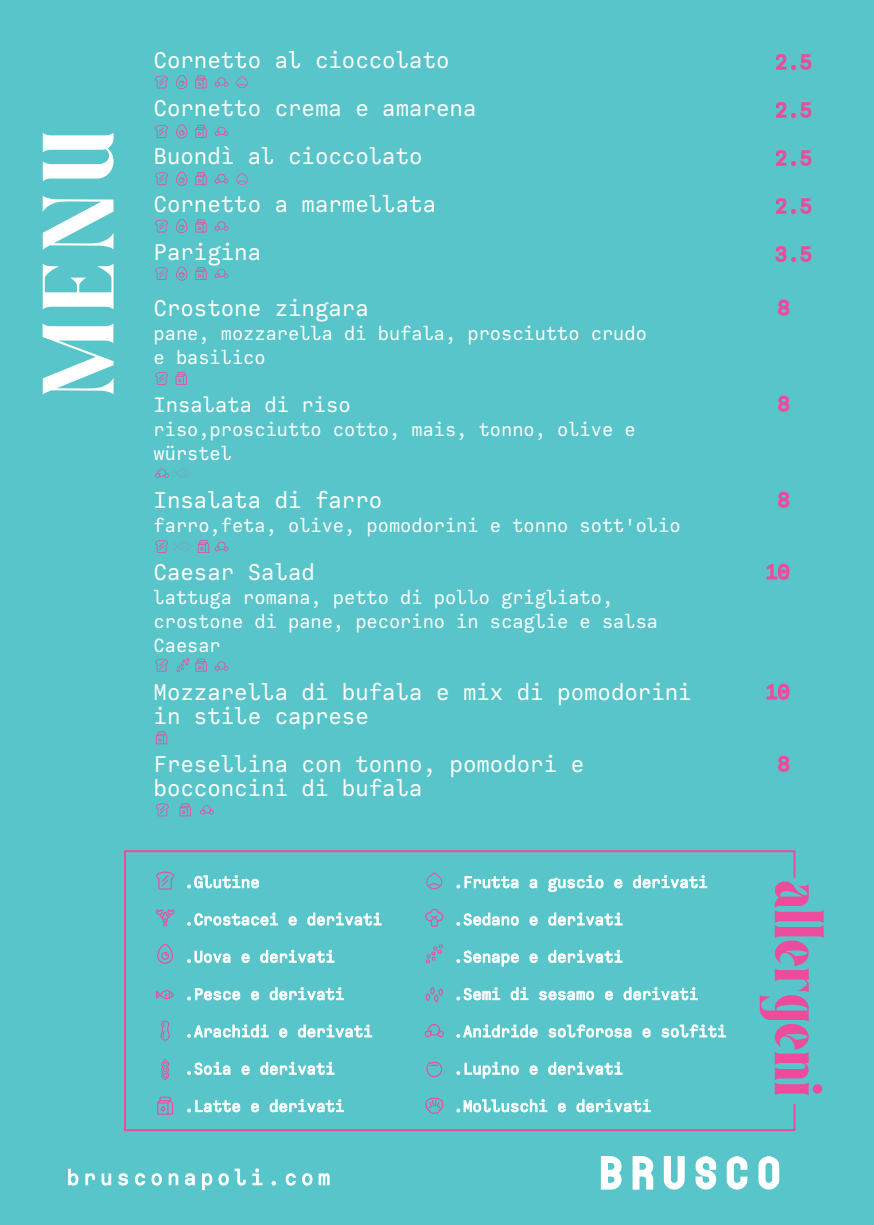
<style>
.page{position:relative;width:874px;height:1225px;background:#fff}
.page>*{position:absolute;margin:0;border:0;box-sizing:border-box;transform-origin:0 0}
.t1{font:53.4px "Aesthico Demo";color:#fff}
.t2{font:24px/48px "Calling Code";color:#fff}
.t3{font:22px/48px "Calling Code";color:#ed4b9b;text-align:justify}
.t4{font:22px "Calling Code";color:#fff}
.t5{font:20px/24px "Calling Code";color:#fff}
.t6{font:16.8px "Calling Code";color:#fff}
</style>
<div class="page">
<div style="left:0;top:0;width:873px;height:1225px;background:#57c5c9"></div>
<svg style="left:774px;top:53px;width:37px;height:18px"></svg>
<svg style="left:774px;top:101px;width:37px;height:18px"></svg>
<svg style="left:774px;top:149px;width:37px;height:18px"></svg>
<svg style="left:774px;top:197px;width:37px;height:18px"></svg>
<svg style="left:774px;top:245px;width:37px;height:18px"></svg>
<svg style="left:600px;top:1156px;width:21px;height:33px"></svg>
<svg style="left:632px;top:1156px;width:21px;height:33px"></svg>
<svg style="left:663px;top:1156px;width:21px;height:33px"></svg>
<svg style="left:695px;top:1156px;width:20px;height:33px"></svg>
<svg style="left:726px;top:1156px;width:21px;height:33px"></svg>
<svg style="left:758px;top:1156px;width:20px;height:33px"></svg>
<svg style="left:796px;top:881px;width:27px;height:214px;background:#889db9"></svg>
<svg style="left:123px;top:849px;width:673px;height:283px;background:#66c3ca"></svg>
<svg style="left:68px;top:1168px;width:10px;height:17px"></svg>
<svg style="left:86px;top:1173px;width:9px;height:14px"></svg>
<svg style="left:102px;top:1171px;width:9px;height:14px"></svg>
<svg style="left:118px;top:1173px;width:10px;height:12px"></svg>
<svg style="left:135px;top:1173px;width:10px;height:12px"></svg>
<svg style="left:152px;top:1173px;width:9px;height:12px"></svg>
<svg style="left:169px;top:1173px;width:9px;height:14px"></svg>
<svg style="left:185px;top:1171px;width:9px;height:14px"></svg>
<svg style="left:202px;top:1173px;width:10px;height:16px"></svg>
<svg style="left:218px;top:1173px;width:10px;height:12px"></svg>
<svg style="left:235px;top:1168px;width:10px;height:17px"></svg>
<svg style="left:252px;top:1168px;width:10px;height:17px"></svg>
<svg style="left:272px;top:1181px;width:4px;height:4px"></svg>
<svg style="left:286px;top:1173px;width:9px;height:12px"></svg>
<svg style="left:302px;top:1173px;width:10px;height:12px"></svg>
<svg style="left:318px;top:1173px;width:11px;height:12px"></svg>
<svg style="left:236px;top:76px;width:11px;height:12px"></svg>
<svg style="left:214px;top:77px;width:14px;height:10px"></svg>
<svg style="left:155px;top:75px;width:13px;height:13px"></svg>
<svg style="left:195px;top:75px;width:11px;height:13px"></svg>
<svg style="left:176px;top:75px;width:11px;height:14px"></svg>
<svg style="left:214px;top:127px;width:14px;height:9px"></svg>
<svg style="left:155px;top:125px;width:13px;height:13px"></svg>
<svg style="left:195px;top:125px;width:11px;height:13px"></svg>
<svg style="left:176px;top:124px;width:11px;height:14px"></svg>
<svg style="left:236px;top:173px;width:11px;height:12px"></svg>
<svg style="left:214px;top:174px;width:14px;height:9px"></svg>
<svg style="left:155px;top:172px;width:13px;height:13px"></svg>
<svg style="left:195px;top:172px;width:11px;height:13px"></svg>
<svg style="left:176px;top:172px;width:11px;height:14px"></svg>
<svg style="left:214px;top:221px;width:14px;height:10px"></svg>
<svg style="left:155px;top:219px;width:13px;height:13px"></svg>
<svg style="left:195px;top:219px;width:11px;height:13px"></svg>
<svg style="left:176px;top:219px;width:11px;height:14px"></svg>
<svg style="left:214px;top:269px;width:14px;height:9px"></svg>
<svg style="left:214px;top:661px;width:14px;height:9px"></svg>
<svg style="left:155px;top:468px;width:36px;height:10px"></svg>
<svg style="left:155px;top:267px;width:13px;height:13px"></svg>
<svg style="left:195px;top:267px;width:11px;height:13px"></svg>
<svg style="left:200px;top:805px;width:14px;height:9px"></svg>
<svg style="left:156px;top:803px;width:13px;height:13px"></svg>
<svg style="left:179px;top:803px;width:12px;height:13px"></svg>
<svg style="left:155px;top:540px;width:37px;height:13px"></svg>
<svg style="left:198px;top:540px;width:30px;height:13px"></svg>
<svg style="left:155px;top:658px;width:13px;height:13px"></svg>
<svg style="left:195px;top:658px;width:12px;height:13px"></svg>
<svg style="left:156px;top:731px;width:11px;height:13px"></svg>
<svg style="left:155px;top:372px;width:13px;height:13px"></svg>
<svg style="left:175px;top:372px;width:12px;height:13px"></svg>
<svg style="left:176px;top:266px;width:11px;height:15px"></svg>
<svg style="left:176px;top:658px;width:13px;height:14px"></svg>
<svg style="left:776px;top:299px;width:13px;height:17px"></svg>
<svg style="left:776px;top:395px;width:13px;height:17px"></svg>
<svg style="left:776px;top:491px;width:13px;height:17px"></svg>
<svg style="left:764px;top:563px;width:25px;height:17px"></svg>
<svg style="left:764px;top:683px;width:25px;height:17px"></svg>
<svg style="left:776px;top:755px;width:13px;height:17px"></svg>
<h1 class="t1" style="left:44px;top:394px;width:267px;rotate:-90deg">MENU</h1>
<h2 class="t2" style="left:153px;top:36px;width:324px">Cornetto al cioccolato<br>Cornetto crema e amarena<br>Buondì al cioccolato<br>Cornetto a marmellata<br>Parigina</h2>
<h2 class="t2" style="left:153px;top:284px;width:217px">Crostone zingara</h2>
<p class="t5" style="left:153px;top:321px;width:494px">pane, mozzarella di bufala, prosciutto crudo e basilico</p>
<h3 class="t4" style="left:153px;top:391px;width:199px">Insalata di riso</h3>
<p class="t5" style="left:153px;top:417px;width:483px">riso,prosciutto cotto, mais, tonno, olive e würstel</p>
<h2 class="t2" style="left:153px;top:476px;width:230px">Insalata di farro</h2>
<p class="t5" style="left:153px;top:513px;width:528px">farro,feta, olive, pomodorini e tonno sott'olio</p>
<h2 class="t2" style="left:153px;top:548px;width:163px">Caesar Salad</h2>
<p class="t5" style="left:153px;top:585px;width:505px">lattuga romana, petto di pollo grigliato, crostone di pane, pecorino in scaglie e salsa<br>Caesar</p>
<h2 class="t2" style="left:153px;top:680px;width:539px;line-height:24px">Mozzarella di bufala e mix di pomodorini in stile caprese</h2>
<h2 class="t2" style="left:153px;top:752px;width:432px;line-height:24px">Fresellina con tonno, pomodori e bocconcini di bufala</h2>
<p class="t6" style="left:184px;top:871px;width:77px">.Glutine</p>
<p class="t6" style="left:184px;top:909px;width:199px">.Crostacei e derivati</p>
<p class="t6" style="left:184px;top:946px;width:152px">.Uova e derivati</p>
<p class="t6" style="left:184px;top:983px;width:161px">.Pesce e derivati</p>
<p class="t6" style="left:184px;top:1021px;width:190px">.Arachidi e derivati</p>
<p class="t6" style="left:184px;top:1058px;width:152px">.Soia e derivati</p>
<p class="t6" style="left:184px;top:1095px;width:161px">.Latte e derivati</p>
<p class="t6" style="left:453px;top:871px;width:255px">.Frutta a guscio e derivati</p>
<p class="t6" style="left:453px;top:909px;width:171px">.Sedano e derivati</p>
<p class="t6" style="left:453px;top:946px;width:171px">.Senape e derivati</p>
<p class="t6" style="left:453px;top:983px;width:246px">.Semi di sesamo e derivati</p>
<p class="t6" style="left:453px;top:1021px;width:274px">.Anidride solforosa e solfiti</p>
<p class="t6" style="left:453px;top:1058px;width:171px">.Lupino e derivati</p>
<p class="t6" style="left:453px;top:1095px;width:199px">.Molluschi e derivati</p>
<h3 class="t3" style="left:774px;top:38px;width:38px">2.5<br>2.5<br>2.5<br>2.5<br>3.5</h3>
<h3 class="t3" style="left:777px;top:283px;width:14px">8</h3>
<h3 class="t3" style="left:777px;top:379px;width:14px">8</h3>
<h3 class="t3" style="left:777px;top:475px;width:14px">8</h3>
<h3 class="t3" style="left:764px;top:547px;width:26px">10</h3>
<h3 class="t3" style="left:764px;top:667px;width:26px">10</h3>
<h3 class="t3" style="left:777px;top:739px;width:14px">8</h3>
</div>
